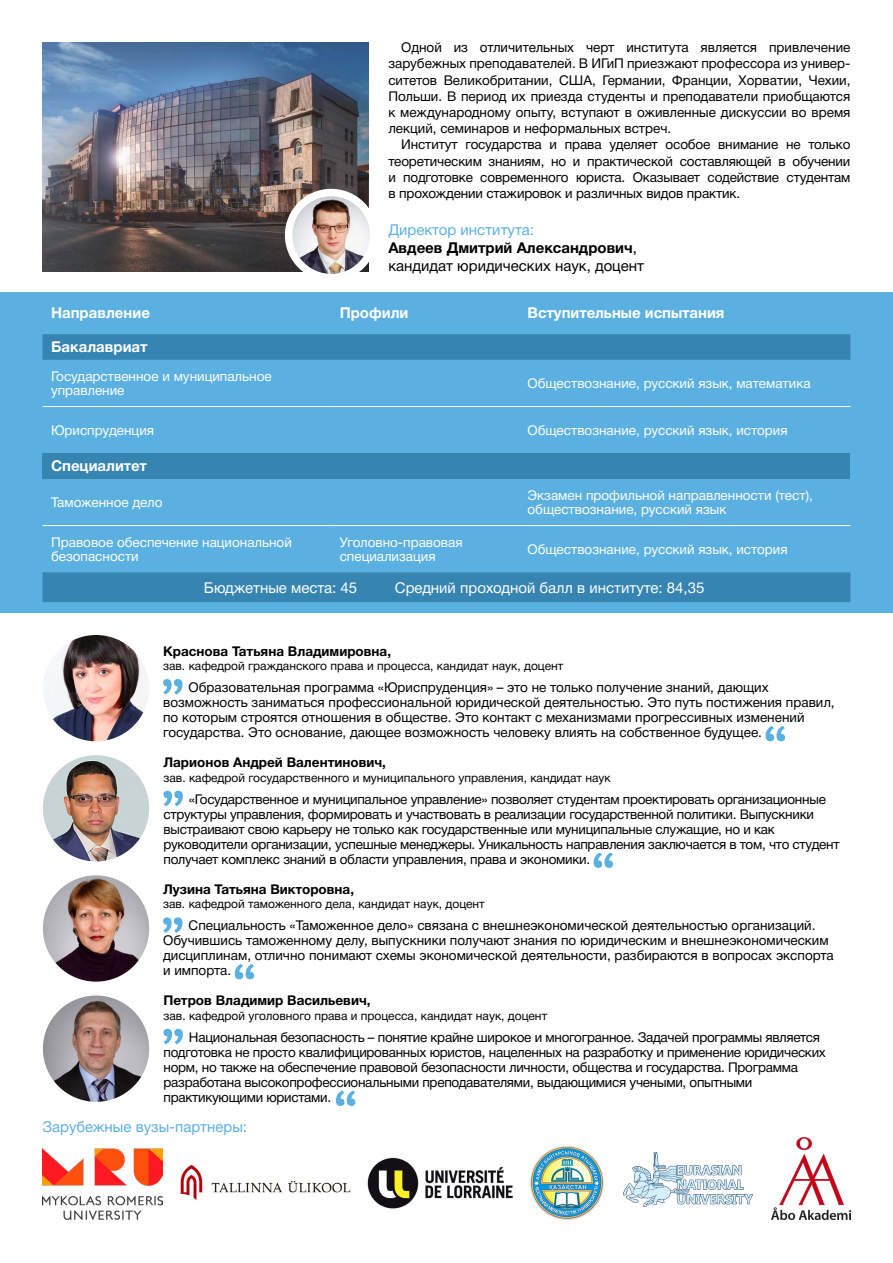
<style>
.page{position:relative;width:893px;height:1263px;background:#fff}
.page>*{position:absolute;margin:0;border:0;box-sizing:border-box;transform-origin:0 0}
.t1{font:15px/18px "Helvetica Neue Cyr";color:#000}
.t2{font:700 15px "Helvetica Neue Cyr";color:#fff}
.t3{font:15px "Helvetica Neue Cyr";color:#fff}
.t4{font:15px "Helvetica Neue Cyr";color:#5bb0e2}
.t5{font:13.5px/16.2px "Helvetica Neue Cyr";letter-spacing:-.02em;color:#000;text-align:justify}
.t6{font:13.5px/15px "Helvetica Neue Cyr";color:#000}
.t7{font:13.5px/13.5px "Helvetica Neue Cyr";color:#fff}
.t8{font:700 13.5px "Helvetica Neue Cyr";color:#000}
.t9{font:12px "Helvetica Neue Cyr";color:#000}
.s1{color:#5bb0e2}
.s2{font-weight:700}
</style>
<div class="page">
<img style="left:43px;top:43px;width:326px;height:228px">
<img style="left:289px;top:193px;width:80px;height:79px">
<div style="left:285px;top:189px;width:92px;height:92px;border:8px solid #fff;border-radius:50%"></div>
<img style="left:43px;top:635px;width:106px;height:106px;border-radius:53px">
<svg style="left:766px;top:726px;width:19px;height:15px"></svg>
<svg style="left:163px;top:679px;width:19px;height:15px"></svg>
<img style="left:43px;top:875px;width:106px;height:107px;border-radius:53px">
<svg style="left:235px;top:964px;width:19px;height:15px"></svg>
<svg style="left:163px;top:917px;width:19px;height:16px"></svg>
<img style="left:623px;top:1153px;width:130px;height:54px">
<div style="left:0;top:292px;width:893px;height:320px;background:#5bb0e2"></div>
<svg style="left:43px;top:334px;width:807px;height:268px"></svg>
<div style="left:43px;top:453px;width:807px;height:26px;background:#3584b1"></div>
<hr style="left:43px;top:406px;width:288px;height:1px;background:#fff">
<hr style="left:331px;top:406px;width:188px;height:1px;background:#fff">
<hr style="left:519px;top:406px;width:331px;height:1px;background:#fff">
<hr style="left:43px;top:525px;width:288px;height:1px;background:#fff">
<hr style="left:331px;top:525px;width:188px;height:1px;background:#fff">
<hr style="left:519px;top:525px;width:331px;height:1px;background:#fff">
<img style="left:180px;top:1164px;width:171px;height:36px">
<img style="left:530px;top:1145px;width:74px;height:75px">
<img style="left:43px;top:1148px;width:120px;height:72px">
<img style="left:771px;top:1137px;width:79px;height:82px">
<img style="left:367px;top:1157px;width:146px;height:52px">
<img style="left:43px;top:755px;width:106px;height:106px;border-radius:53px">
<svg style="left:163px;top:791px;width:20px;height:15px"></svg>
<svg style="left:594px;top:852px;width:19px;height:16px"></svg>
<img style="left:43px;top:995px;width:106px;height:107px;border-radius:53px">
<svg style="left:163px;top:1029px;width:20px;height:15px"></svg>
<svg style="left:336px;top:1090px;width:19px;height:16px"></svg>
<p class="t5" style="left:388px;top:39px;width:464px;text-indent:13px">Одной из отличительных черт института является привлечение зарубежных преподавателей. В ИГиП приезжают профессора из универ&shy;ситетов Великобритании, США, Германии, Франции, Хорватии, Чехии, Польши. В период их приезда студенты и преподаватели приобщаются к международному опыту, вступают в оживленные дискуссии во время лекций, семинаров и неформальных встреч.</p>
<p class="t5" style="left:388px;top:137px;width:464px;text-indent:13px">Институт государства и права уделяет особое внимание не только теоретическим знаниям, но и практической составляющей в обучении и подготовке современного юриста. Оказывает содействие студентам в прохождении стажировок и различных видов практик.</p>
<p class="t1" style="left:388px;top:221px;width:257px"><span class="s1">Директор института:<br></span><span class="s2">Авдеев Дмитрий Александрович</span>, кандидат юридических наук, доцент</p>
<p class="t2" style="left:51px;top:305px;width:100px">Направление</p>
<p class="t2" style="left:340px;top:305px;width:70px">Профили</p>
<p class="t2" style="left:527px;top:305px;width:199px">Вступительные испытания</p>
<p class="t2" style="left:51px;top:339px;width:98px">Бакалавриат</p>
<p class="t7" style="left:51px;top:370px;width:222px">Государственное и муниципальное управление</p>
<p class="t7" style="left:527px;top:377px;width:285px">Обществознание, русский язык, математика</p>
<p class="t7" style="left:51px;top:423px;width:105px">Юриспруденция</p>
<p class="t7" style="left:527px;top:423px;width:262px">Обществознание, русский язык, история</p>
<p class="t2" style="left:51px;top:458px;width:98px">Специалитет</p>
<p class="t7" style="left:51px;top:496px;width:113px">Таможенное дело</p>
<p class="t7" style="left:527px;top:489px;width:287px">Экзамен профильной направленности (тест), обществознание, русский язык</p>
<p class="t7" style="left:51px;top:536px;width:242px">Правовое обеспечение национальной безопасности</p>
<p class="t7" style="left:340px;top:536px;width:125px">Уголовно-правовая специализация</p>
<p class="t7" style="left:527px;top:542px;width:262px">Обществознание, русский язык, история</p>
<p class="t3" style="left:204px;top:579px;width:155px">Бюджетные места: 45</p>
<p class="t3" style="left:395px;top:579px;width:311px">Средний проходной балл в институте: 84,35</p>
<p class="t8" style="left:163px;top:643px;width:230px">Краснова Татьяна Владимировна,</p>
<p class="t9" style="left:163px;top:659px;width:402px">зав. кафедрой гражданского права и процесса, кандидат наук, доцент</p>
<p class="t6" style="left:163px;top:680px;width:673px;text-indent:26px">Образовательная программа «Юриспруденция» – это не только получение знаний, дающих возможность заниматься профессиональной юридической деятельностью. Это путь постижения правил, по которым строятся отношения в обществе. Это контакт с механизмами прогрессивных изменений государства. Это основание, дающее возможность человеку влиять на собственное будущее.</p>
<p class="t8" style="left:163px;top:755px;width:224px">Ларионов Андрей Валентинович,</p>
<p class="t9" style="left:163px;top:771px;width:449px">зав. кафедрой государственного и муниципального управления, кандидат наук</p>
<p class="t5" style="left:163px;top:792px;width:678px;line-height:15px;text-align:left;text-indent:26px">«Государственное и муниципальное управление» позволяет студентам проектировать организационные структуры управления, формировать и участвовать в реализации государственной политики. Выпускники выстраивают свою карьеру не только как государственные или муниципальные служащие, но и как руководители организации, успешные менеджеры. Уникальность направления заключается в том, что студент получает комплекс знаний в области управления, права и экономики.</p>
<p class="t8" style="left:163px;top:882px;width:193px">Лузина Татьяна Викторовна,</p>
<p class="t9" style="left:163px;top:897px;width:323px">зав. кафедрой таможенного дела, кандидат наук, доцент</p>
<p class="t6" style="left:163px;top:918px;width:672px;text-indent:26px">Специальность «Таможенное дело» связана с внешнеэкономической деятельностью организаций.<br>Обучившись таможенному делу, выпускники получают знания по юридическим и внешнеэкономическим дисциплинам, отлично понимают схемы экономической деятельности, разбираются в вопросах экспорта и импорта.</p>
<p class="t8" style="left:163px;top:993px;width:209px">Петров Владимир Васильевич,</p>
<p class="t9" style="left:163px;top:1009px;width:385px">зав. кафедрой уголовного права и процесса, кандидат наук, доцент</p>
<p class="t5" style="left:163px;top:1030px;width:664px;line-height:15px;text-align:left;text-indent:26px">Национальная безопасность – понятие крайне широкое и многогранное. Задачей программы является подготовка не просто квалифицированных юристов, нацеленных на разработку и применение юридических норм, но также на обеспечение правовой безопасности личности, общества и государства. Программа разработана высокопрофессиональными преподавателями, выдающимися учеными, опытными практикующими юристами.</p>
<p class="t4" style="left:43px;top:1119px;width:206px">Зарубежные вузы-партнеры:</p>
</div>
